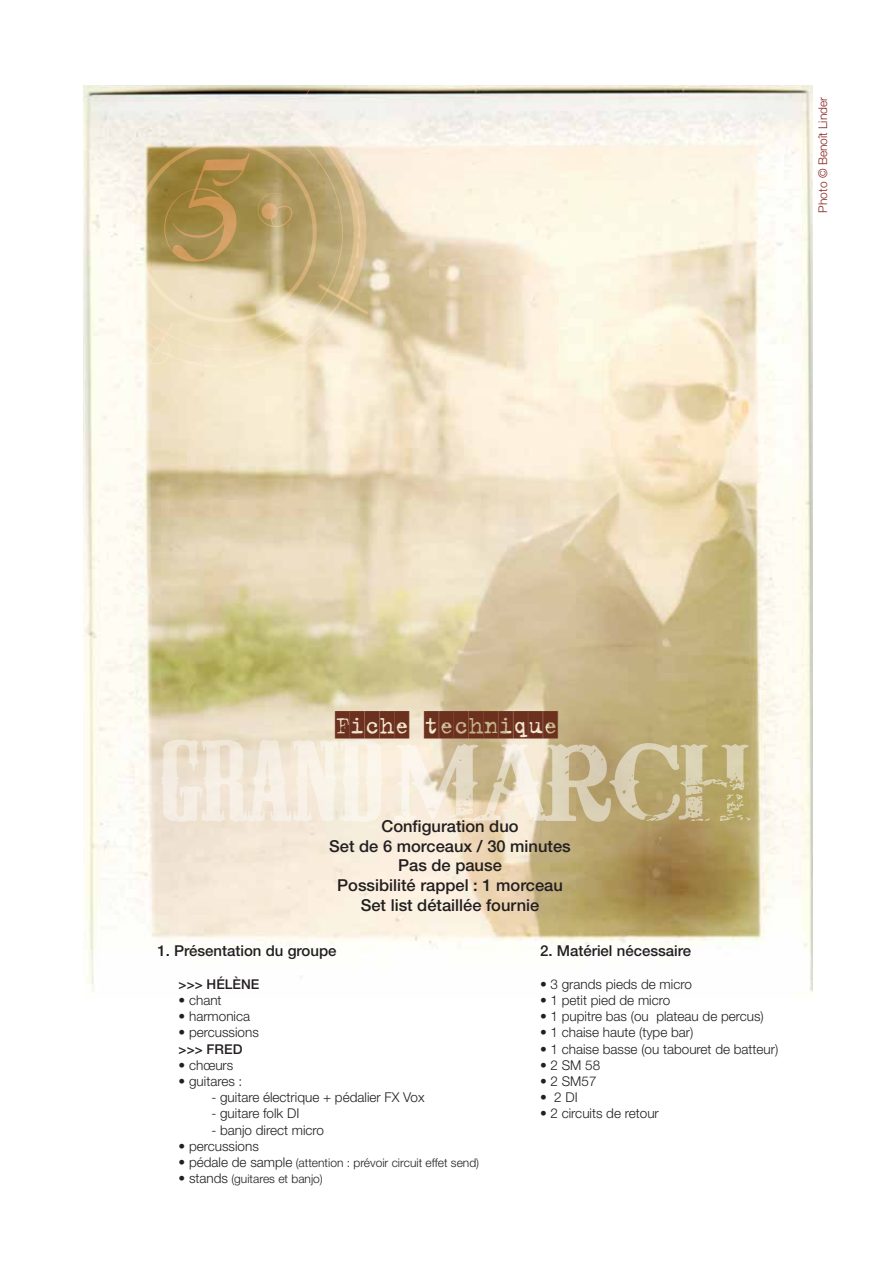
<style>
.page{position:relative;width:893px;height:1263px;background:#fff}
.page>*{position:absolute;margin:0;border:0;box-sizing:border-box;transform-origin:0 0}
.t1{font:27px "Trixie Cameo";color:#6c301e}
.t2{font:500 16.5px/19.8px "Helvetica Neue LT Std";color:#231f20;text-align:center}
.t3{font:500 15px "Helvetica Neue LT Std";color:#231f20}
.t4{font:300 13.5px "Helvetica Neue LT Std";color:#231f20}
.t5{font:500 13.5px "Helvetica Neue LT Std";color:#231f20}
.t6{font:300 12px "Helvetica Neue LT Std";color:#231f20}
.t7{font:300 12px "Helvetica Neue LT Std";color:#862620}
.s1{font-size:13.5px}
</style>
<div class="page">
<img style="left:84px;top:85px;width:728px;height:908px">
<svg style="left:161px;top:739px;width:222px;height:83px;background:#f4eadc"></svg>
<svg style="left:394px;top:743px;width:357px;height:79px;background:#d5c7a4"></svg>
<svg style="left:83px;top:88px;width:296px;height:282px;background:#d9cbab"></svg>
<p class="t7" style="left:815px;top:213px;width:117px;rotate:-90deg">Photo © Benoît Linder</p>
<h1 class="t1" style="left:335px;top:710px;width:224px">FICHE TECHNIQUE</h1>
<p class="t2" style="left:329px;top:816px;width:243px">Configuration duo<br>Set de 6 morceaux / 30 minutes<br>Pas de pause<br>Possibilité rappel : 1 morceau<br>Set list détaillée fournie</p>
<p class="t3" style="left:157px;top:942px;width:181px">1. Présentation du groupe</p>
<p class="t5" style="left:179px;top:976px;width:82px">&gt;&gt;&gt; HÉLÈNE</p>
<p class="t4" style="left:179px;top:992px;width:45px">• chant</p>
<p class="t4" style="left:179px;top:1008px;width:73px">• harmonica</p>
<p class="t4" style="left:179px;top:1024px;width:82px">• percussions</p>
<p class="t5" style="left:179px;top:1041px;width:65px">&gt;&gt;&gt; FRED</p>
<p class="t4" style="left:179px;top:1057px;width:56px">• chœurs</p>
<p class="t4" style="left:179px;top:1073px;width:65px">• guitares :</p>
<p class="t4" style="left:211px;top:1089px;width:215px">- guitare électrique + pédalier FX Vox</p>
<p class="t4" style="left:211px;top:1105px;width:90px">- guitare folk DI</p>
<p class="t4" style="left:211px;top:1121px;width:114px">- banjo direct micro</p>
<p class="t4" style="left:179px;top:1138px;width:82px">• percussions</p>
<p class="t6" style="left:179px;top:1155px;width:302px"><span class="s1">• pédale de sample</span> (attention : prévoir circuit effet send)</p>
<p class="t6" style="left:179px;top:1172px;width:146px"><span class="s1">• stands</span> (guitares et banjo)</p>
<p class="t3" style="left:540px;top:942px;width:153px">2. Matériel nécessaire</p>
<p class="t4" style="left:540px;top:976px;width:153px">• 3 grands pieds de micro</p>
<p class="t4" style="left:540px;top:992px;width:132px">• 1 petit pied de micro</p>
<p class="t4" style="left:540px;top:1008px;width:225px">• 1 pupitre bas (ou plateau de percus)</p>
<p class="t4" style="left:540px;top:1024px;width:155px">• 1 chaise haute (type bar)</p>
<p class="t4" style="left:540px;top:1040px;width:240px">• 1 chaise basse (ou tabouret de batteur)</p>
<p class="t4" style="left:540px;top:1057px;width:62px">• 2 SM 58</p>
<p class="t4" style="left:540px;top:1073px;width:58px">• 2 SM57</p>
<p class="t4" style="left:540px;top:1089px;width:39px">• 2 DI</p>
<p class="t4" style="left:540px;top:1105px;width:120px">• 2 circuits de retour</p>
</div>
